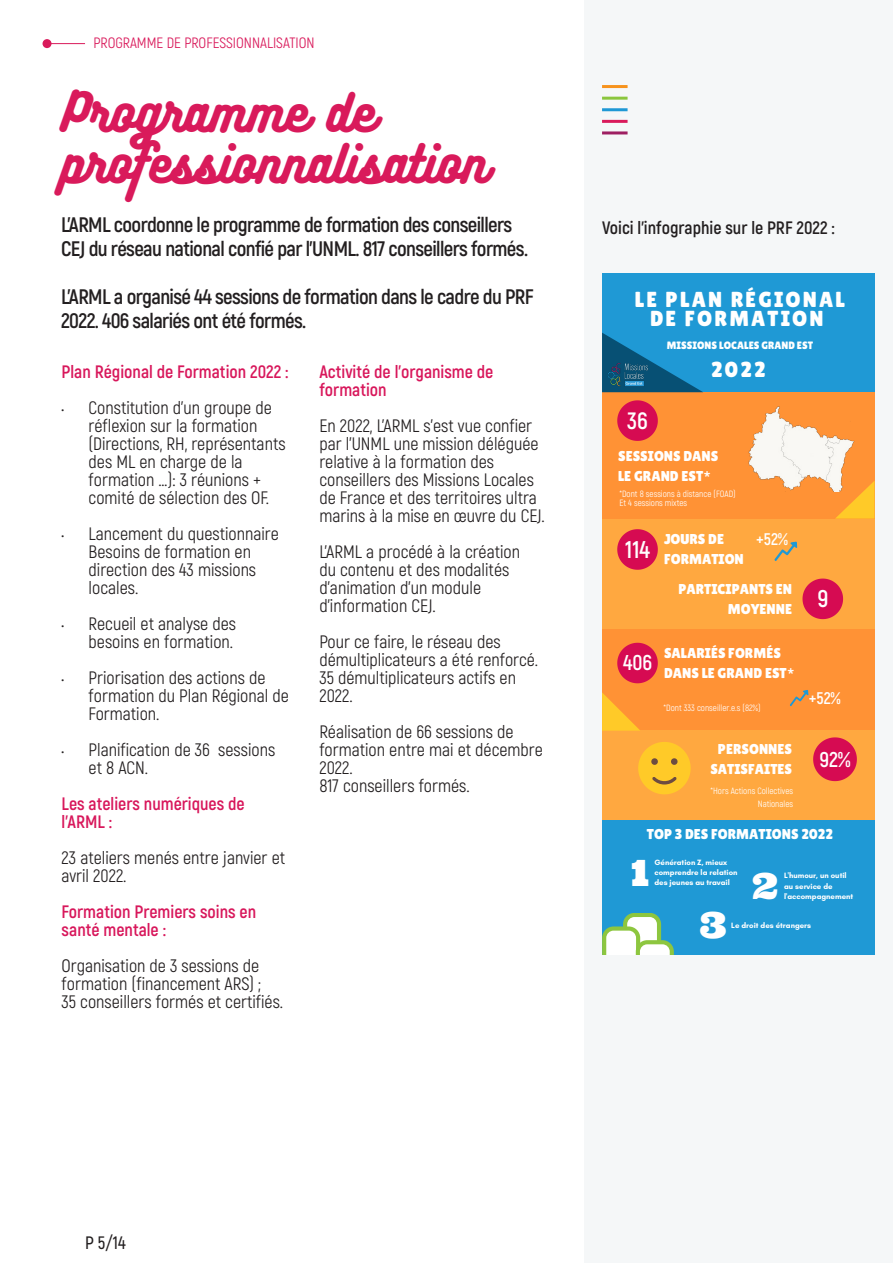
<style>
.page{position:relative;width:893px;height:1263px;background:#fff}
.page>*{position:absolute;margin:0;border:0;box-sizing:border-box;transform-origin:0 0}
.Grand_titre{font:48px/51px "Bukhari Script";color:#d91a5b}
.t1{font:36.3px "Ultra";color:#fff}
.t2{font:700 24.15px "Akrobat";color:#fff}
.t3{font:700 23.7px "Akrobat";color:#fff}
.t4{font:21.75px/19.4px "Lilita One";letter-spacing:.1em;color:#fff;text-align:center}
.t5{font:700 21.45px "Akrobat";color:#fff}
.t6{font:700 21.3px "Akrobat";color:#fff}
.Chapo{font:700 21px/24px "Akrobat";letter-spacing:-.03em;color:#231f20}
.Texte_courant_justif{font:18px/18px "Akrobat";color:#231f20}
.Texte_courant_justif-2{font:700 18px/18px "Akrobat";color:#d8175b}
.Texte_courant_justif-3{font:700 18px "Akrobat";color:#231f20}
.t7{font:600 18px "Akrobat";color:#231f20}
.t8{font:700 16.8px "Akrobat";color:#fff}
.t9{font:15px "Akrobat";color:#d91a5b}
.t10{font:14.25px/19.8px "Lilita One";color:#fff}
.t11{font:10.65px "Lilita One";color:#fff}
.t12{font:9.15px/12.6px "Akrobat";color:#fff;text-align:right}
.t13{font:700 7.8px/10.2px "Glacial Indifference";color:#fff}
.s1{font-size:15px}
</style>
<div class="page">
<div style="left:584px;top:0;width:309px;height:1263px;background:#f5f7f8"></div>
<hr style="left:602px;top:131px;width:26px;height:3px;background:#9e1f62">
<hr style="left:602px;top:120px;width:26px;height:3px;background:#d91a5b">
<hr style="left:602px;top:108px;width:26px;height:3px;background:#1f98d5">
<hr style="left:602px;top:97px;width:26px;height:3px;background:#8bc63e">
<hr style="left:602px;top:85px;width:26px;height:3px;background:#f7931d">
<hr style="left:47px;top:43px;width:38px;height:1px;background:#d91a5b">
<div style="left:43px;top:39px;width:9px;height:9px;background:#d91a5b;border-radius:50%"></div>
<div style="left:602px;top:273px;width:273px;height:681px;background:#1f99d5"></div>
<div style="left:602px;top:518px;width:273px;height:111px;background:#ffa840"></div>
<div style="left:602px;top:630px;width:273px;height:101px;background:#ff9235"></div>
<div style="left:602px;top:731px;width:273px;height:89px;background:#ffa840"></div>
<svg style="left:602px;top:913px;width:72px;height:41px"></svg>
<svg style="left:638px;top:742px;width:53px;height:52px"></svg>
<div style="left:602px;top:392px;width:273px;height:126px;background:#ff9235"></div>
<svg style="left:602px;top:333px;width:101px;height:59px"></svg>
<img style="left:607px;top:363px;width:63px;height:25px">
<img style="left:748px;top:406px;width:107px;height:86px">
<svg style="left:617px;top:401px;width:41px;height:40px"></svg>
<svg style="left:617px;top:529px;width:41px;height:41px"></svg>
<svg style="left:774px;top:541px;width:23px;height:20px"></svg>
<svg style="left:802px;top:578px;width:41px;height:41px"></svg>
<svg style="left:790px;top:690px;width:19px;height:16px"></svg>
<svg style="left:617px;top:643px;width:41px;height:40px"></svg>
<svg style="left:602px;top:693px;width:38px;height:38px"></svg>
<svg style="left:835px;top:481px;width:40px;height:38px"></svg>
<svg style="left:813px;top:737px;width:44px;height:44px"></svg>
<p class="t9" style="left:94px;top:34px;width:223px">PROGRAMME DE PROFESSIONNALISATION</p>
<p class="Grand_titre" style="left:61px;top:89px;width:428px">Programme de professionnalisation</p>
<p class="Chapo" style="left:61px;top:212px;width:468px">L’ARML coordonne le programme de formation des conseillers<br>CEJ du réseau national confié par l’UNML. 817 conseillers formés.</p>
<p class="Chapo" style="left:61px;top:284px;width:474px">L’ARML a organisé 44 sessions de formation dans le cadre du PRF<br>2022. 406 salariés ont été formés.</p>
<p class="Texte_courant_justif-2" style="left:62px;top:363px;width:228px">Plan Régional de Formation 2022 :</p>
<p class="Texte_courant_justif" style="left:89px;top:399px;width:198px;text-indent:-27px"><span class="s1">•</span> Constitution d’un groupe de réflexion sur la formation (Directions, RH, représentants des ML en charge de la formation …): 3 réunions + comité de sélection des OF.</p>
<p class="Texte_courant_justif" style="left:89px;top:525px;width:192px;text-indent:-27px"><span class="s1">•</span> Lancement du questionnaire<br>Besoins de formation en direction des 43 missions locales.</p>
<p class="Texte_courant_justif" style="left:62px;top:615px;width:176px;text-align:right"><span class="s1">•</span> Recueil et analyse des besoins en formation.</p>
<p class="Texte_courant_justif" style="left:89px;top:669px;width:202px;text-indent:-27px"><span class="s1">•</span> Priorisation des actions de formation du Plan Régional de<br>Formation.</p>
<p class="Texte_courant_justif" style="left:89px;top:741px;width:188px;text-indent:-27px"><span class="s1">•</span> Planification de 36 sessions et 8 ACN.</p>
<p class="Texte_courant_justif-2" style="left:62px;top:795px;width:185px">Les ateliers numériques de l'ARML :</p>
<p class="Texte_courant_justif" style="left:62px;top:849px;width:225px">23 ateliers menés entre janvier et avril 2022.</p>
<p class="Texte_courant_justif-2" style="left:62px;top:903px;width:196px">Formation Premiers soins en santé mentale :</p>
<p class="Texte_courant_justif" style="left:62px;top:957px;width:201px">Organisation de 3 sessions de formation (financement ARS) ;</p>
<p class="Texte_courant_justif" style="left:62px;top:993px;width:223px">35 conseillers formés et certifiés.</p>
<p class="Texte_courant_justif-2" style="left:319px;top:363px;width:175px">Activité de l’organisme de formation</p>
<p class="Texte_courant_justif" style="left:319px;top:417px;width:227px">En 2022, L’ARML s’est vue confier par l’UNML une mission déléguée relative à la formation des conseillers des Missions Locales de France et des territoires ultra marins à la mise en œuvre du CEJ.</p>
<p class="Texte_courant_justif" style="left:319px;top:543px;width:202px">L’ARML a procédé à la création du contenu et des modalités d’animation d’un module d’information CEJ.</p>
<p class="Texte_courant_justif" style="left:319px;top:633px;width:220px">Pour ce faire, le réseau des démultiplicateurs a été renforcé.<br>35 démultiplicateurs actifs en<br>2022.</p>
<p class="Texte_courant_justif" style="left:319px;top:723px;width:225px">Réalisation de 66 sessions de formation entre mai et décembre<br>2022.</p>
<p class="Texte_courant_justif" style="left:319px;top:777px;width:152px">817 conseillers formés.</p>
<p class="Texte_courant_justif-3" style="left:602px;top:217px;width:234px">Voici l'infographie sur le PRF 2022 :</p>
<p class="t4" style="left:635px;top:289px;width:212px">LE PLAN RÉGIONAL<br>DE FORMATION</p>
<p class="t11" style="left:667px;top:339px;width:148px">MISSIONS LOCALES GRAND EST</p>
<p class="t3" style="left:627px;top:406px;width:22px">36</p>
<p class="t4" style="left:711px;top:360px;width:56px">2022</p>
<p class="t10" style="left:618px;top:446px;width:102px">SESSIONS DANS<br>LE GRAND EST*</p>
<p class="t12" style="left:619px;top:490px;width:118px;line-height:8.9px;text-align:left">*Dont 8 sessions à distance (FOAD)<br>Et 4 sessions mixtes</p>
<p class="t2" style="left:625px;top:534px;width:26px">114</p>
<p class="t10" style="left:664px;top:529px;width:81px">JOURS DE<br>FORMATION</p>
<p class="t8" style="left:756px;top:529px;width:33px">+52%</p>
<p class="t10" style="left:678px;top:579px;width:115px;text-align:right">PARTICIPANTS EN<br>MOYENNE</p>
<p class="t5" style="left:623px;top:649px;width:30px">406</p>
<p class="t10" style="left:664px;top:643px;width:132px">SALARIÉS FORMÉS<br>DANS LE GRAND EST*</p>
<p class="t12" style="left:664px;top:701px;width:98px">*Dont 333 conseiller.e.s (82%)</p>
<p class="t10" style="left:710px;top:739px;width:83px;text-align:center">PERSONNES<br>SATISFAITES</p>
<p class="t12" style="left:710px;top:785px;width:84px">*Hors Actions Collectives<br>Nationales</p>
<p class="t2" style="left:817px;top:584px;width:12px">9</p>
<p class="t8" style="left:809px;top:688px;width:33px">+52%</p>
<p class="t6" style="left:819px;top:746px;width:33px">92%</p>
<p class="t10" style="left:647px;top:824px;width:188px">TOP 3 DES FORMATIONS 2022</p>
<p class="t1" style="left:631px;top:849px;width:19px">1</p>
<p class="t13" style="left:654px;top:857px;width:85px">Génération Z, mieux comprendre la relation des jeunes au travail</p>
<p class="t1" style="left:752px;top:862px;width:27px">2</p>
<p class="t13" style="left:784px;top:870px;width:71px">L'humour, un outil au service de l'accompagnement</p>
<p class="t1" style="left:699px;top:902px;width:29px">3</p>
<p class="t13" style="left:731px;top:920px;width:81px">Le droit des étrangers</p>
<p class="t7" style="left:85px;top:1231px;width:42px">P 5/14</p>
</div>
